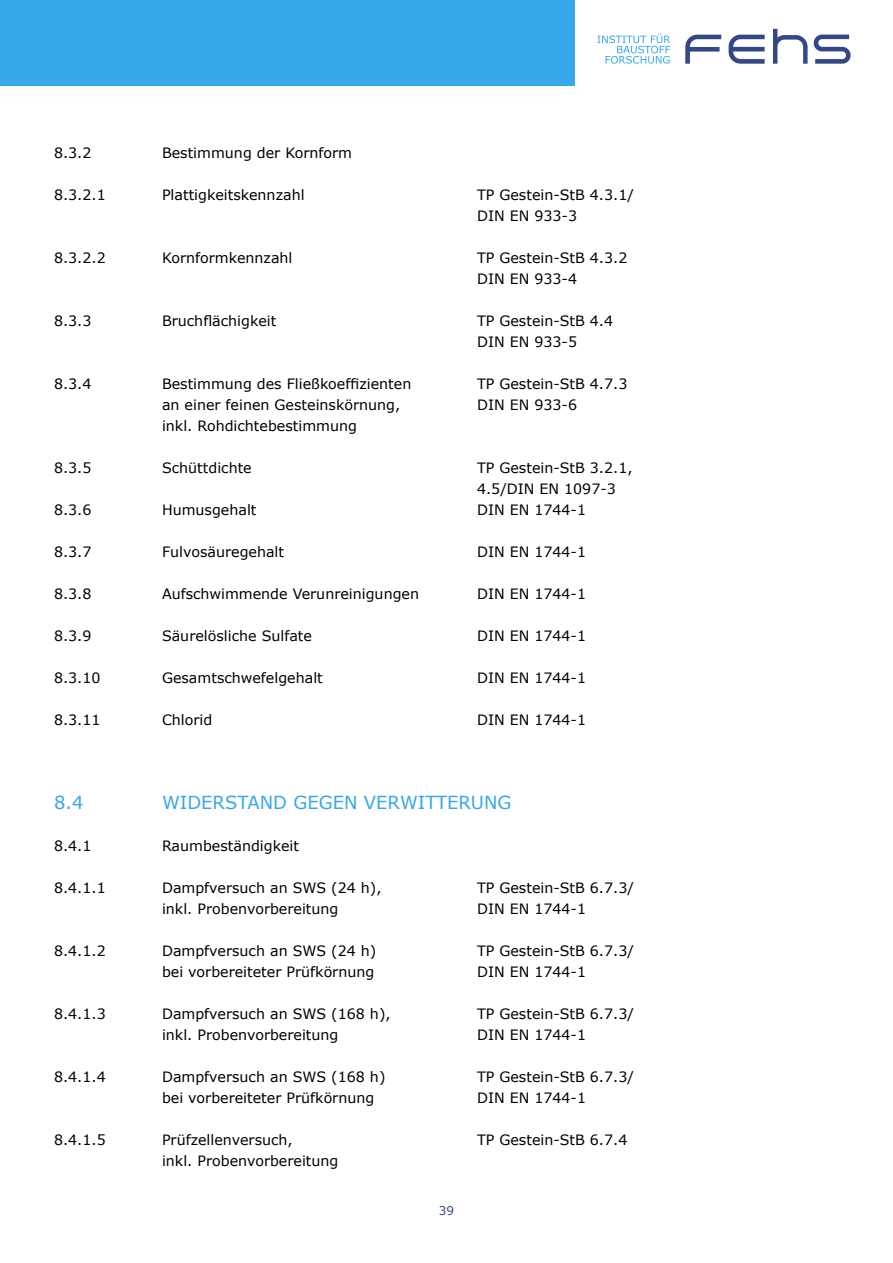
<style>
.page{position:relative;width:893px;height:1263px;background:#fff}
.page>*{position:absolute;margin:0;border:0;box-sizing:border-box;transform-origin:0 0}
.t1{font:18px "Verdana";color:#36a7e9}
.t2{font:14.25px/21px "Verdana";color:#000}
.t3{font:12px "Verdana";color:#364788}
</style>
<div class="page">
<svg style="left:685px;top:35px;width:36px;height:29px"></svg>
<svg style="left:729px;top:35px;width:36px;height:29px"></svg>
<svg style="left:773px;top:29px;width:35px;height:35px"></svg>
<svg style="left:814px;top:35px;width:37px;height:29px"></svg>
<svg style="left:597px;top:34px;width:73px;height:30px"></svg>
<div style="left:0;top:0;width:574px;height:85px;background:#36a7e9"></div>
<p class="t2" style="left:54px;top:142px;width:39px">8.3.2</p>
<p class="t2" style="left:162px;top:142px;width:192px">Bestimmung der Kornform</p>
<p class="t2" style="left:54px;top:184px;width:53px">8.3.2.1</p>
<p class="t2" style="left:162px;top:184px;width:144px">Plattigkeitskennzahl</p>
<p class="t2" style="left:477px;top:184px;width:158px">TP Gestein-StB 4.3.1/<br>DIN EN 933-3</p>
<p class="t2" style="left:54px;top:247px;width:53px">8.3.2.2</p>
<p class="t2" style="left:162px;top:247px;width:132px">Kornformkennzahl</p>
<p class="t2" style="left:477px;top:247px;width:152px">TP Gestein-StB 4.3.2<br>DIN EN 933-4</p>
<p class="t2" style="left:54px;top:310px;width:39px">8.3.3</p>
<p class="t2" style="left:162px;top:310px;width:116px">Bruchflächigkeit</p>
<p class="t2" style="left:477px;top:310px;width:138px">TP Gestein-StB 4.4<br>DIN EN 933-5</p>
<p class="t2" style="left:54px;top:373px;width:39px">8.3.4</p>
<p class="t2" style="left:162px;top:373px;width:251px">Bestimmung des Fließkoeffizienten</p>
<p class="t2" style="left:477px;top:373px;width:152px">TP Gestein-StB 4.7.3</p>
<p class="t2" style="left:162px;top:394px;width:240px">an einer feinen Gesteinskörnung,</p>
<p class="t2" style="left:477px;top:394px;width:102px">DIN EN 933-6</p>
<p class="t2" style="left:162px;top:415px;width:196px">inkl. Rohdichtebestimmung</p>
<p class="t2" style="left:54px;top:457px;width:39px">8.3.5</p>
<p class="t2" style="left:162px;top:457px;width:91px">Schüttdichte</p>
<p class="t2" style="left:477px;top:457px;width:157px">TP Gestein-StB 3.2.1,<br>4.5/DIN EN 1097-3</p>
<p class="t2" style="left:54px;top:499px;width:39px">8.3.6</p>
<p class="t2" style="left:162px;top:499px;width:96px">Humusgehalt</p>
<p class="t2" style="left:477px;top:499px;width:111px">DIN EN 1744-1</p>
<p class="t2" style="left:54px;top:541px;width:39px">8.3.7</p>
<p class="t2" style="left:162px;top:541px;width:124px">Fulvosäuregehalt</p>
<p class="t2" style="left:477px;top:541px;width:111px">DIN EN 1744-1</p>
<p class="t2" style="left:54px;top:583px;width:39px">8.3.8</p>
<p class="t2" style="left:162px;top:583px;width:259px">Aufschwimmende Verunreinigungen</p>
<p class="t2" style="left:477px;top:583px;width:111px">DIN EN 1744-1</p>
<p class="t2" style="left:54px;top:625px;width:39px">8.3.9</p>
<p class="t2" style="left:162px;top:625px;width:152px">Säurelösliche Sulfate</p>
<p class="t2" style="left:477px;top:625px;width:111px">DIN EN 1744-1</p>
<p class="t2" style="left:54px;top:667px;width:48px">8.3.10</p>
<p class="t2" style="left:162px;top:667px;width:162px">Gesamtschwefelgehalt</p>
<p class="t2" style="left:477px;top:667px;width:111px">DIN EN 1744-1</p>
<p class="t2" style="left:54px;top:709px;width:48px">8.3.11</p>
<p class="t2" style="left:162px;top:709px;width:52px">Chlorid</p>
<p class="t2" style="left:477px;top:709px;width:111px">DIN EN 1744-1</p>
<p class="t1" style="left:54px;top:791px;width:31px">8.4</p>
<p class="t1" style="left:162px;top:791px;width:351px">WIDERSTAND GEGEN VERWITTERUNG</p>
<p class="t2" style="left:54px;top:835px;width:39px">8.4.1</p>
<p class="t2" style="left:162px;top:835px;width:139px">Raumbeständigkeit</p>
<p class="t2" style="left:54px;top:877px;width:53px">8.4.1.1</p>
<p class="t2" style="left:162px;top:877px;width:221px">Dampfversuch an SWS (24 h),</p>
<p class="t2" style="left:477px;top:877px;width:158px">TP Gestein-StB 6.7.3/</p>
<p class="t2" style="left:162px;top:898px;width:178px">inkl. Probenvorbereitung</p>
<p class="t2" style="left:477px;top:898px;width:111px">DIN EN 1744-1</p>
<p class="t2" style="left:54px;top:940px;width:53px">8.4.1.2</p>
<p class="t2" style="left:162px;top:940px;width:216px">Dampfversuch an SWS (24 h)</p>
<p class="t2" style="left:477px;top:940px;width:158px">TP Gestein-StB 6.7.3/</p>
<p class="t2" style="left:162px;top:961px;width:214px">bei vorbereiteter Prüfkörnung</p>
<p class="t2" style="left:477px;top:961px;width:111px">DIN EN 1744-1</p>
<p class="t2" style="left:54px;top:1003px;width:53px">8.4.1.3</p>
<p class="t2" style="left:162px;top:1003px;width:230px">Dampfversuch an SWS (168 h),</p>
<p class="t2" style="left:477px;top:1003px;width:158px">TP Gestein-StB 6.7.3/</p>
<p class="t2" style="left:162px;top:1024px;width:178px">inkl. Probenvorbereitung</p>
<p class="t2" style="left:477px;top:1024px;width:111px">DIN EN 1744-1</p>
<p class="t2" style="left:54px;top:1066px;width:53px">8.4.1.4</p>
<p class="t2" style="left:162px;top:1066px;width:225px">Dampfversuch an SWS (168 h)</p>
<p class="t2" style="left:477px;top:1066px;width:158px">TP Gestein-StB 6.7.3/</p>
<p class="t2" style="left:162px;top:1087px;width:214px">bei vorbereiteter Prüfkörnung</p>
<p class="t2" style="left:477px;top:1087px;width:111px">DIN EN 1744-1</p>
<p class="t2" style="left:54px;top:1129px;width:53px">8.4.1.5</p>
<p class="t2" style="left:162px;top:1129px;width:132px">Prüfzellenversuch,</p>
<p class="t2" style="left:477px;top:1129px;width:152px">TP Gestein-StB 6.7.4</p>
<p class="t2" style="left:162px;top:1150px;width:178px">inkl. Probenvorbereitung</p>
<p class="t3" style="left:439px;top:1203px;width:17px">39</p>
</div>
